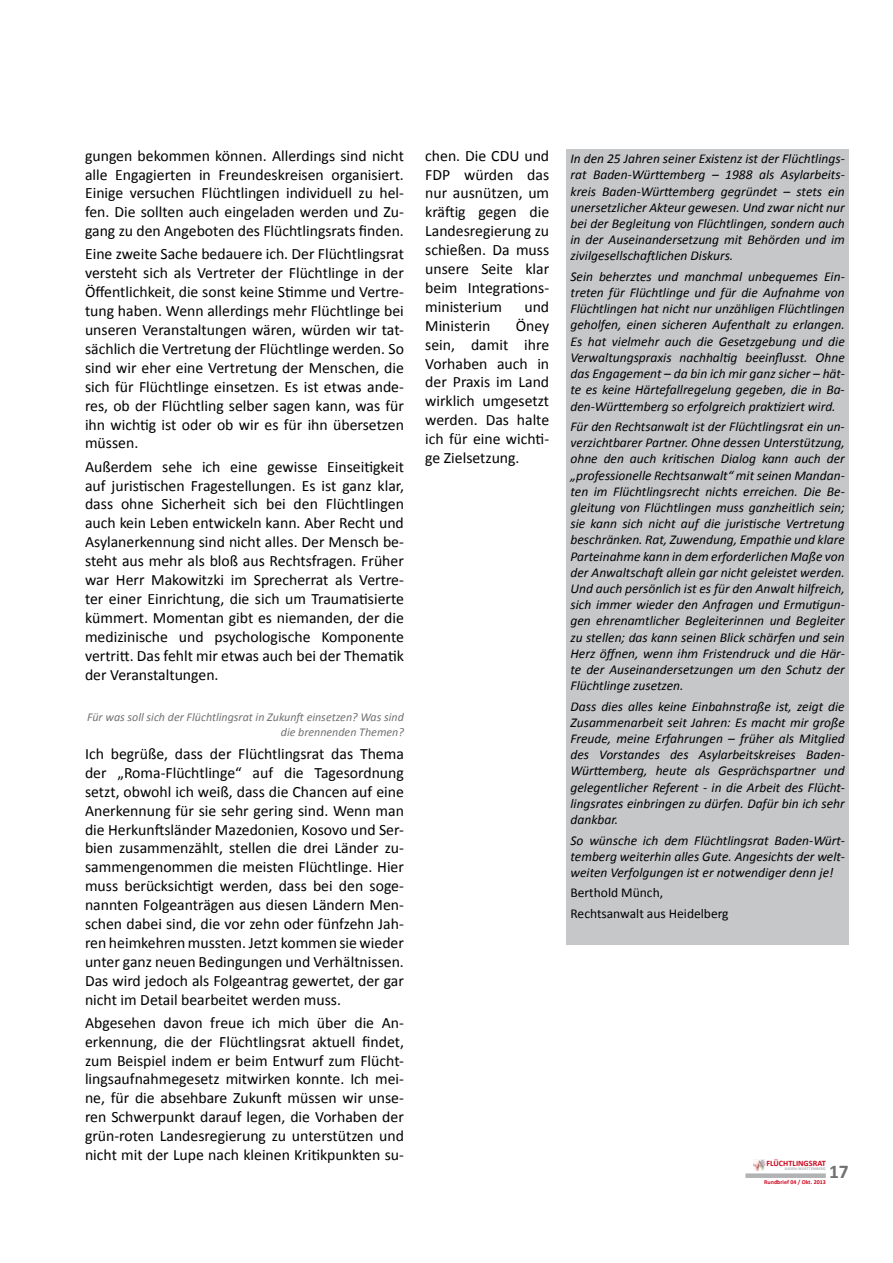
<style>
.page{position:relative;width:893px;height:1263px;background:#fff}
.page>*{position:absolute;margin:0;border:0;box-sizing:border-box;transform-origin:0 0}
.t1{font:700 19.5px "Calibri";color:#707172}
.t2{font:15.75px/18.9px "Calibri";color:#000;text-align:justify}
.t3{font:italic 13.5px/16.2px "Calibri";color:#000;text-align:justify}
.t4{font:13.5px/20.4px "Calibri";color:#000}
.t5{font:italic 12px/14.4px "Calibri";color:#707172;text-align:right}
.t6{font:700 8.25px "Calibri";color:#cd071e}
.t7{font:700 6px "Calibri";color:#cd071e}
.t8{font:700 4.05px "Calibri";color:#b1b3b4}
</style>
<div class="page">
<div style="left:745px;top:1173px;width:81px;height:5px;background:#b1b3b4"></div>
<svg style="left:754px;top:1159px;width:12px;height:11px"></svg>
<div style="left:566px;top:149px;width:283px;height:795px;background:#c6c7c8"></div>
<p class="t2" style="left:85px;top:146px;width:320px">gungen bekommen können. Allerdings sind nicht alle Engagierten in Freundeskreisen organisiert.<br>Einige versuchen Flüchtlingen individuell zu hel&shy;fen. Die sollten auch eingeladen werden und Zu&shy;gang zu den Angeboten des Flüchtlingsrats finden.</p>
<p class="t2" style="left:85px;top:245px;width:320px">Eine zweite Sache bedauere ich. Der Flüchtlingsrat versteht sich als Vertreter der Flüchtlinge in der Öffentlichkeit, die sonst keine Stimme und Vertre&shy;tung haben. Wenn allerdings mehr Flüchtlinge bei unseren Veranstaltungen wären, würden wir tat&shy;sächlich die Vertretung der Flüchtlinge werden. So sind wir eher eine Vertretung der Menschen, die sich für Flüchtlinge einsetzen. Es ist etwas ande&shy;res, ob der Flüchtling selber sagen kann, was für ihn wichtig ist oder ob wir es für ihn übersetzen müssen.</p>
<p class="t2" style="left:85px;top:457px;width:320px">Außerdem sehe ich eine gewisse Einseitigkeit auf juristischen Fragestellungen. Es ist ganz klar, dass ohne Sicherheit sich bei den Flüchtlingen auch kein Leben entwickeln kann. Aber Recht und Asylanerkennung sind nicht alles. Der Mensch be&shy;steht aus mehr als bloß aus Rechtsfragen. Früher war Herr Makowitzki im Sprecherrat als Vertre&shy;ter einer Einrichtung, die sich um Traumatisierte kümmert. Momentan gibt es niemanden, der die medizinische und psychologische Komponente vertritt. Das fehlt mir etwas auch bei der Thematik der Veranstaltungen.</p>
<p class="t5" style="left:87px;top:710px;width:318px">Für was soll sich der Flüchtlingsrat in Zukunft einsetzen? Was sind die brennenden Themen?</p>
<p class="t2" style="left:85px;top:744px;width:320px">Ich begrüße, dass der Flüchtlingsrat das Thema der „Roma-Flüchtlinge“ auf die Tagesordnung setzt, obwohl ich weiß, dass die Chancen auf eine Anerkennung für sie sehr gering sind. Wenn man die Herkunftsländer Mazedonien, Kosovo und Ser&shy;bien zusammenzählt, stellen die drei Länder zu&shy;sammengenommen die meisten Flüchtlinge. Hier muss berücksichtigt werden, dass bei den soge&shy;nannten Folgeanträgen aus diesen Ländern Men&shy;schen dabei sind, die vor zehn oder fünfzehn Jah&shy;ren heimkehren mussten. Jetzt kommen sie wieder unter ganz neuen Bedingungen und Verhältnissen.<br>Das wird jedoch als Folgeantrag gewertet, der gar nicht im Detail bearbeitet werden muss.</p>
<p class="t2" style="left:85px;top:1013px;width:320px">Abgesehen davon freue ich mich über die An&shy;erkennung, die der Flüchtlingsrat aktuell findet, zum Beispiel indem er beim Entwurf zum Flücht&shy;lingsaufnahmegesetz mitwirken konnte. Ich mei&shy;ne, für die absehbare Zukunft müssen wir unse&shy;ren Schwerpunkt darauf legen, die Vorhaben der grün-roten Landesregierung zu unterstützen und nicht mit der Lupe nach kleinen Kritikpunkten su-</p>
<p class="t2" style="left:425px;top:146px;width:126px">chen. Die CDU und FDP würden das nur ausnützen, um kräftig gegen die Landesregierung zu schießen. Da muss unsere Seite klar beim Integrations&shy;ministerium</p>
<p class="t2" style="left:524px;top:297px;width:26px">und</p>
<p class="t2" style="left:425px;top:316px;width:126px;text-indent:90px">Öney sein, damit ihre Vorhaben auch in der Praxis im Land wirklich umgesetzt werden. Das halte ich für eine wichti&shy;ge Zielsetzung.</p>
<p class="t2" style="left:425px;top:316px;width:67px">Ministerin</p>
<p class="t3" style="left:570px;top:150px;width:276px">In den 25 Jahren seiner Existenz ist der Flüchtlings&shy;rat Baden-Württemberg – 1988 als Asylarbeits&shy;kreis Baden-Württemberg gegründet – stets ein unersetzlicher Akteur gewesen. Und zwar nicht nur bei der Begleitung von Flüchtlingen, sondern auch in der Auseinandersetzung mit Behörden und im zivilgesellschaftlichen Diskurs.</p>
<p class="t3" style="left:570px;top:268px;width:276px">Sein beherztes und manchmal unbequemes Ein&shy;treten für Flüchtlinge und für die Aufnahme von Flüchtlingen hat nicht nur unzähligen Flüchtlingen geholfen, einen sicheren Aufenthalt zu erlangen.<br>Es hat vielmehr auch die Gesetzgebung und die Verwaltungspraxis nachhaltig beeinflusst. Ohne das Engagement – da bin ich mir ganz sicher – hät&shy;te es keine Härtefallregelung gegeben, die in Ba&shy;den-Württemberg so erfolgreich praktiziert wird.</p>
<p class="t3" style="left:570px;top:418px;width:276px">Für den Rechtsanwalt ist der Flüchtlingsrat ein un&shy;verzichtbarer Partner. Ohne dessen Unterstützung, ohne den auch kritischen Dialog kann auch der „professionelle Rechtsanwalt“ mit seinen Mandan&shy;ten im Flüchtlingsrecht nichts erreichen. Die Be&shy;gleitung von Flüchtlingen muss ganzheitlich sein; sie kann sich nicht auf die juristische Vertretung beschränken. Rat, Zuwendung, Empathie und klare Parteinahme kann in dem erforderlichen Maße von der Anwaltschaft allein gar nicht geleistet werden.<br>Und auch persönlich ist es für den Anwalt hilfreich, sich immer wieder den Anfragen und Ermutigun&shy;gen ehrenamtlicher Begleiterinnen und Begleiter zu stellen; das kann seinen Blick schärfen und sein Herz öffnen, wenn ihm Fristendruck und die Här&shy;te der Auseinandersetzungen um den Schutz der Flüchtlinge zusetzen.</p>
<p class="t3" style="left:570px;top:697px;width:276px">Dass dies alles keine Einbahnstraße ist, zeigt die Zusammenarbeit seit Jahren: Es macht mir große Freude, meine Erfahrungen – früher als Mitglied des Vorstandes des Asylarbeitskreises Baden-Württemberg, heute als Gesprächspartner und gelegentlicher Referent - in die Arbeit des Flücht&shy;lingsrates einbringen zu dürfen. Dafür bin ich sehr dankbar.</p>
<p class="t3" style="left:570px;top:831px;width:276px">So wünsche ich dem Flüchtlingsrat Baden-Würt&shy;temberg weiterhin alles Gute. Angesichts der welt&shy;weiten Verfolgungen ist er notwendiger denn je!</p>
<p class="t4" style="left:570px;top:883px;width:160px">Berthold Münch,<br>Rechtsanwalt aus Heidelberg</p>
<p class="t6" style="left:766px;top:1158px;width:61px">FLÜCHTLINGSRAT</p>
<p class="t8" style="left:785px;top:1166px;width:42px">BADEN-WÜRTTEMBERG</p>
<p class="t1" style="left:829px;top:1159px;width:21px">17</p>
<p class="t7" style="left:764px;top:1178px;width:63px">Rundbrief 04 / Okt. 2013</p>
</div>
